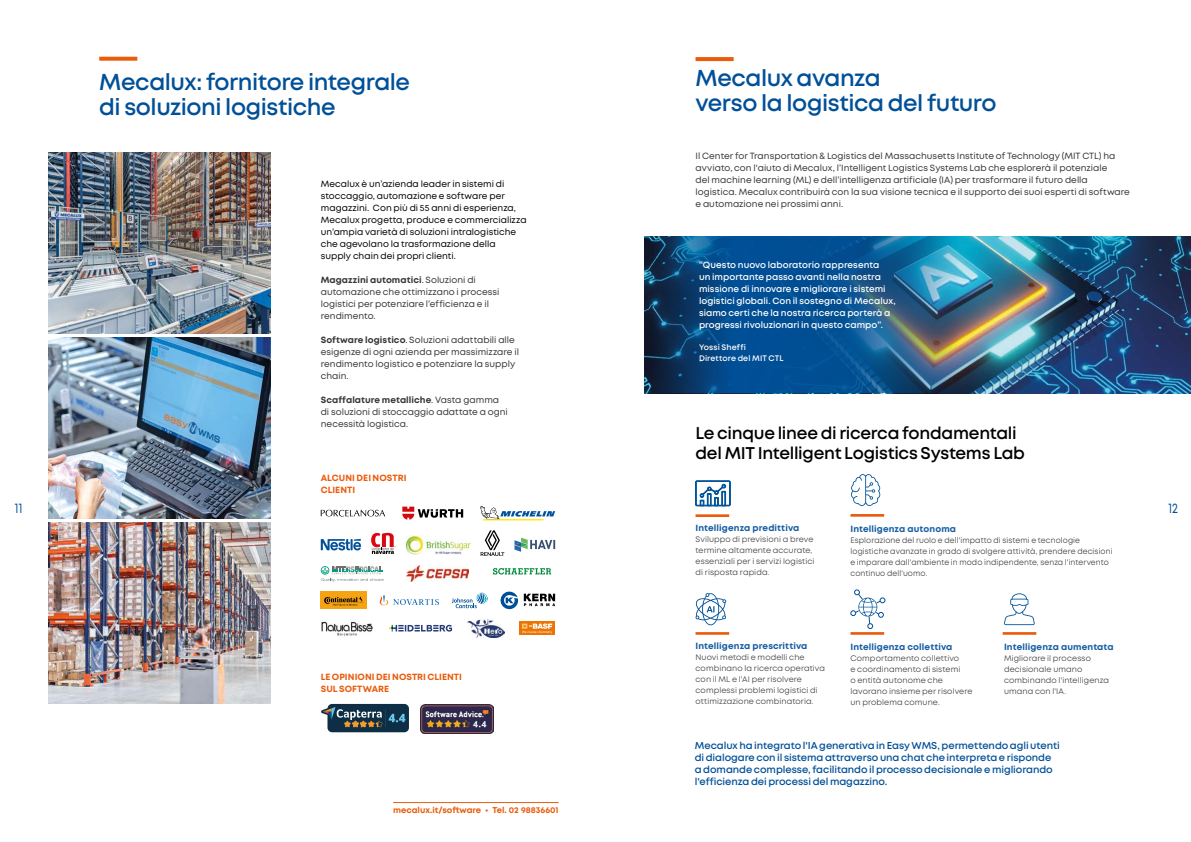
<style>
.page{position:relative;width:1191px;height:842px;background:#fff}
.page>*{position:absolute;margin:0;border:0;box-sizing:border-box;transform-origin:0 0}
.t1{font:600 23px/25px "Mont";letter-spacing:-.02em;color:#005098}
.t2{font:600 17px/20px "Mont";letter-spacing:-.02em;color:#000}
.t3{font:14px "Mont";color:#005098;scale:.8 1}
.t4{font:600 10px/12px "Mont";letter-spacing:-.005em;color:#005098}
.t5{font:9px/12px "Mont";color:#383637}
.t6{font:9px/12px "Mont";color:#000}
.t7{font:600 9px/12px "Mont";letter-spacing:.005em;color:#fff}
.t8{font:700 9px "Mont";letter-spacing:.01em;color:#155ca2}
.t9{font:700 9px/12px "Mont";letter-spacing:.005em;color:#ea5b0b}
.t10{font:700 8.5px "Mont";color:#ea5b0b}
.t11{font:8px/11px "Mont";letter-spacing:.01em;color:#3c3c3b}
.t12{font:8px/11px "Mont";letter-spacing:.01em;color:#3c3c3b;scale:.96 1}
.t13{font:600 8px/11px "Mont";letter-spacing:.01em;color:#fff}
.s1{font-weight:700}
</style>
<div class="page">
<hr style="left:393px;top:802px;width:165px;height:1px;background:#ea5b0b">
<svg style="left:99px;top:57px;width:38px;height:4px"></svg>
<img style="left:48px;top:153px;width:222px;height:181px">
<img style="left:48px;top:338px;width:222px;height:181px">
<img style="left:48px;top:523px;width:222px;height:181px">
<img style="left:407px;top:566px;width:61px;height:16px">
<svg style="left:321px;top:566px;width:62px;height:15px"></svg>
<svg style="left:493px;top:568px;width:58px;height:7px"></svg>
<svg style="left:402px;top:507px;width:61px;height:13px"></svg>
<svg style="left:321px;top:510px;width:64px;height:6px"></svg>
<svg style="left:480px;top:506px;width:75px;height:14px"></svg>
<svg style="left:380px;top:595px;width:59px;height:10px"></svg>
<svg style="left:500px;top:591px;width:18px;height:19px"></svg>
<svg style="left:524px;top:594px;width:31px;height:12px"></svg>
<svg style="left:452px;top:592px;width:36px;height:16px"></svg>
<div style="left:321px;top:592px;width:46px;height:17px;background:#f6a313"></div>
<svg style="left:324px;top:597px;width:39px;height:9px"></svg>
<svg style="left:389px;top:625px;width:63px;height:7px"></svg>
<img style="left:321px;top:621px;width:52px;height:15px">
<img style="left:467px;top:619px;width:37px;height:18px">
<div style="left:519px;top:621px;width:36px;height:14px;background:#eb7405"></div>
<svg style="left:522px;top:623px;width:30px;height:11px"></svg>
<svg style="left:371px;top:533px;width:25px;height:21px"></svg>
<svg style="left:480px;top:530px;width:24px;height:26px"></svg>
<img style="left:406px;top:535px;width:64px;height:19px">
<svg style="left:321px;top:539px;width:40px;height:11px"></svg>
<svg style="left:514px;top:538px;width:41px;height:14px"></svg>
<svg style="left:695px;top:57px;width:38px;height:4px"></svg>
<svg style="left:695px;top:481px;width:35px;height:25px"></svg>
<hr style="left:695px;top:514px;width:34px;height:3px;background:#ea5b0b">
<hr style="left:695px;top:632px;width:34px;height:3px;background:#ea5b0b">
<svg style="left:851px;top:474px;width:29px;height:32px"></svg>
<hr style="left:850px;top:514px;width:34px;height:3px;background:#ea5b0b">
<svg style="left:1004px;top:593px;width:30px;height:32px"></svg>
<hr style="left:1002px;top:632px;width:34px;height:3px;background:#ea5b0b">
<svg style="left:850px;top:590px;width:35px;height:39px"></svg>
<hr style="left:850px;top:632px;width:34px;height:3px;background:#ea5b0b">
<svg style="left:321px;top:704px;width:88px;height:28px;background:#3e5562"></svg>
<img style="left:420px;top:704px;width:74px;height:30px">
<img style="left:957px;top:237px;width:234px;height:156px">
<img style="left:645px;top:237px;width:312px;height:156px">
<svg style="left:695px;top:593px;width:31px;height:32px"></svg>
<h1 class="t1" style="left:99px;top:69px;width:312px">Mecalux: fornitore integrale di soluzioni logistiche</h1>
<p class="t6" style="left:321px;top:178px;width:207px">Mecalux è un’azienda leader in sistemi di stoccaggio, automazione e software per magazzini. Con più di 55 anni di esperienza, Mecalux progetta, produce e commercializza un’ampia varietà di soluzioni intralogistiche che agevolano la trasformazione della supply chain dei propri clienti.</p>
<p class="t5" style="left:321px;top:274px;width:180px"><span class="s1">Magazzini automatici</span>. Soluzioni di automazione che ottimizzano i processi logistici per potenziare l’efficienza e il rendimento.</p>
<p class="t5" style="left:321px;top:334px;width:200px"><span class="s1">Software logistico</span>. Soluzioni adattabili alle esigenze di ogni azienda per massimizzare il rendimento logistico e potenziare la supply chain.</p>
<p class="t5" style="left:321px;top:394px;width:189px"><span class="s1">Scaffalature metalliche</span>. Vasta gamma di soluzioni di stoccaggio adattate a ogni necessità logistica.</p>
<p class="t9" style="left:321px;top:472px;width:87px">ALCUNI DEI NOSTRI<br>CLIENTI</p>
<h1 class="t1" style="left:695px;top:66px;width:302px">Mecalux avanza<br>verso la logistica del futuro</h1>
<p class="t5" style="left:695px;top:150px;width:436px">Il Center for Transportation &amp; Logistics del Massachusetts Institute of Technology (MIT CTL) ha avviato, con l'aiuto di Mecalux, l’Intelligent Logistics Systems Lab che esplorerà il potenziale<br>del machine learning (ML) e dell’intelligenza artificiale (IA) per trasformare il futuro della logistica. Mecalux contribuirà con la sua visione tecnica e il supporto dei suoi esperti di software e automazione nei prossimi anni.</p>
<p class="t7" style="left:699px;top:258px;width:198px">“Questo nuovo laboratorio rappresenta<br>un importante passo avanti nella nostra missione di innovare e migliorare i sistemi logistici globali. Con il sostegno di Mecalux, siamo certi che la nostra ricerca porterà a progressi rivoluzionari in questo campo”.</p>
<p class="t13" style="left:699px;top:341px;width:86px">Yossi Sheffi<br>Direttore del MIT CTL</p>
<h2 class="t2" style="left:695px;top:423px;width:331px">Le cinque linee di ricerca fondamentali del MIT Intelligent Logistics Systems Lab</h2>
<h3 class="t3" style="left:15px;top:499px;width:11px">11</h3>
<h3 class="t3" style="left:1168px;top:499px;width:13px">12</h3>
<p class="t9" style="left:321px;top:671px;width:143px">LE OPINIONI DEI NOSTRI CLIENTI<br>SUL SOFTWARE</p>
<p class="t10" style="left:393px;top:804px;width:167px">mecalux.it/software • Tel. 02 98836601</p>
<p class="t8" style="left:695px;top:522px;width:105px">Intelligenza predittiva</p>
<p class="t11" style="left:695px;top:534px;width:120px">Sviluppo di previsioni a breve termine altamente accurate, essenziali per i servizi logistici di risposta rapida.</p>
<p class="t8" style="left:695px;top:640px;width:113px">Intelligenza prescrittiva</p>
<p class="t11" style="left:695px;top:652px;width:131px">Nuovi metodi e modelli che combinano la ricerca operativa con il ML e l'AI per risolvere complessi problemi logistici di ottimizzazione combinatoria.</p>
<p class="t8" style="left:850px;top:523px;width:107px">Intelligenza autonoma</p>
<p class="t12" style="left:850px;top:534px;width:275px">Esplorazione del ruolo e dell'impatto di sistemi e tecnologie logistiche avanzate in grado di svolgere attività, prendere decisioni e imparare dall'ambiente in modo indipendente, senza l'intervento continuo dell'uomo.</p>
<p class="t8" style="left:850px;top:641px;width:104px">Intelligenza collettiva</p>
<p class="t11" style="left:850px;top:653px;width:123px">Comportamento collettivo<br>e coordinamento di sistemi<br>o entità autonome che lavorano insieme per risolvere un problema comune.</p>
<p class="t8" style="left:1004px;top:641px;width:111px">Intelligenza aumentata</p>
<p class="t11" style="left:1004px;top:653px;width:106px">Migliorare il processo decisionale umano combinando l'intelligenza umana con l'IA.</p>
<p class="t4" style="left:694px;top:740px;width:366px">Mecalux ha integrato l'IA generativa in Easy WMS, permettendo agli utenti di dialogare con il sistema attraverso una chat che interpreta e risponde a domande complesse, facilitando il processo decisionale e migliorando l'efficienza dei processi del magazzino.</p>
</div>
